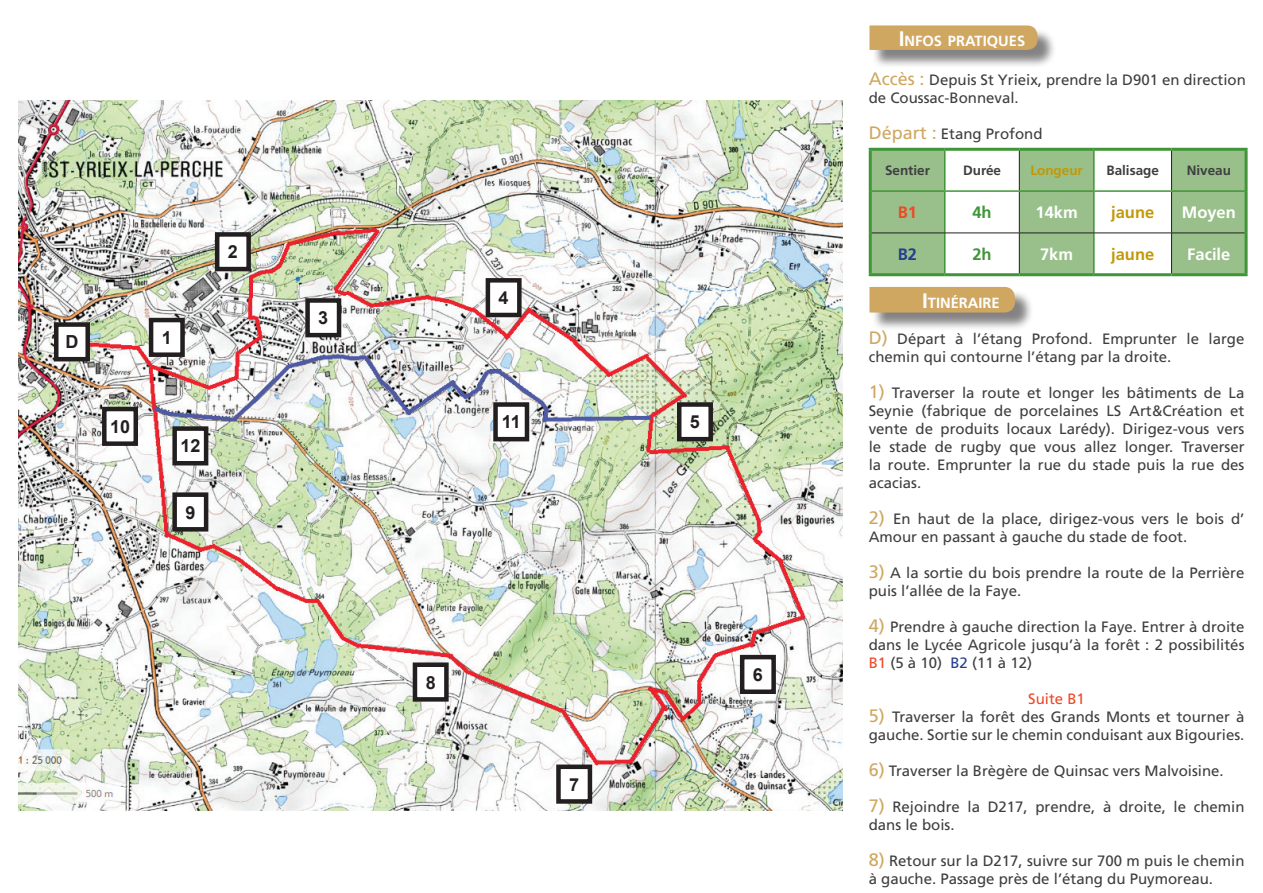
<style>
.page{position:relative;width:1263px;height:893px;background:#fff}
.page>*{position:absolute;margin:0;border:0;box-sizing:border-box;transform-origin:0 0}
.t1{font:700 18px "Arial";color:#231f20}
.t2{font:700 16.5px "Frutiger LT Com";color:#fff}
.t3{font:700 16.5px "Frutiger LT Com";color:#c29807}
.t4{font:700 16.5px "Frutiger LT Com";color:#3f9537}
.t5{font:700 16.5px "Frutiger LT Com";color:#ef4826}
.t6{font:700 16.5px "Frutiger LT Com";color:#253f8e}
.t7{font:15px/18px "Frutiger LT Com";color:#3e3e3f}
.t8{font:15px "Frutiger LT Com";color:#ef4826}
.t9{font:700 14.7px "Frutiger LT Com";color:#fff}
.t10{font:700 13.5px "Frutiger LT Com";color:#3e3e3f}
.t11{font:700 13.5px "Frutiger LT Com";color:#c29807}
.s1{font-size:21px}
.s2{font-size:18px;color:#cfa761}
.s3{color:#ef4826}
.s4{color:#253f8e}
</style>
<div class="page">
<img style="left:19px;top:101px;width:824px;height:709px">
<svg style="left:872px;top:151px;width:372px;height:122px;fill:#99c08b"></svg>
<hr style="left:869px;top:148px;width:76px;height:3px;background:#3f9537">
<hr style="left:869px;top:151px;width:3px;height:40px;background:#3f9537">
<hr style="left:945px;top:148px;width:74px;height:3px;background:#3f9537">
<hr style="left:1019px;top:148px;width:75px;height:3px;background:#3f9537">
<hr style="left:1094px;top:148px;width:77px;height:3px;background:#3f9537">
<hr style="left:1171px;top:148px;width:76px;height:3px;background:#3f9537">
<hr style="left:1244px;top:151px;width:3px;height:40px;background:#3f9537">
<hr style="left:869px;top:191px;width:3px;height:42px;background:#3f9537">
<hr style="left:1244px;top:191px;width:3px;height:42px;background:#3f9537">
<hr style="left:869px;top:233px;width:3px;height:40px;background:#3f9537">
<hr style="left:1244px;top:233px;width:3px;height:40px;background:#3f9537">
<hr style="left:869px;top:273px;width:76px;height:3px;background:#3f9537">
<hr style="left:945px;top:273px;width:74px;height:3px;background:#3f9537">
<hr style="left:1019px;top:273px;width:75px;height:3px;background:#3f9537">
<hr style="left:1094px;top:273px;width:77px;height:3px;background:#3f9537">
<hr style="left:1171px;top:273px;width:76px;height:3px;background:#3f9537">
<hr style="left:944px;top:151px;width:1px;height:39px;background:#3f9537">
<hr style="left:1093px;top:151px;width:1px;height:39px;background:#3f9537">
<hr style="left:872px;top:190px;width:73px;height:2px;background:#3f9537">
<hr style="left:945px;top:190px;width:74px;height:2px;background:#3f9537">
<hr style="left:944px;top:192px;width:1px;height:41px;background:#3f9537">
<hr style="left:1019px;top:190px;width:75px;height:2px;background:#3f9537">
<hr style="left:1094px;top:190px;width:77px;height:2px;background:#3f9537">
<hr style="left:1093px;top:192px;width:1px;height:41px;background:#3f9537">
<hr style="left:1171px;top:190px;width:73px;height:2px;background:#3f9537">
<hr style="left:944px;top:233px;width:1px;height:40px;background:#3f9537">
<hr style="left:1093px;top:233px;width:1px;height:40px;background:#3f9537">
<hr style="left:1019px;top:151px;width:1px;height:39px;background:#231f20">
<hr style="left:1171px;top:151px;width:1px;height:39px;background:#231f20">
<hr style="left:1019px;top:192px;width:1px;height:41px;background:#231f20">
<hr style="left:1171px;top:192px;width:1px;height:41px;background:#231f20">
<hr style="left:872px;top:233px;width:73px;height:1px;background:#231f20">
<hr style="left:945px;top:233px;width:74px;height:1px;background:#231f20">
<hr style="left:1019px;top:233px;width:75px;height:1px;background:#231f20">
<hr style="left:1019px;top:233px;width:1px;height:40px;background:#231f20">
<hr style="left:1094px;top:233px;width:77px;height:1px;background:#231f20">
<hr style="left:1171px;top:233px;width:73px;height:1px;background:#231f20">
<hr style="left:1171px;top:233px;width:1px;height:40px;background:#231f20">
<div style="left:871px;top:289px;width:162px;height:42px;background:#231f20;opacity:.56"></div>
<div style="left:869px;top:287px;width:146px;height:26px;background:#cfa761"></div>
<div style="left:871px;top:28px;width:185px;height:41px;background:#231f20;opacity:.56"></div>
<div style="left:869px;top:25px;width:168px;height:25px;background:#cfa761"></div>
<div style="left:56px;top:325px;width:32px;height:34px;background:#fff"></div>
<div style="left:54px;top:322px;width:36px;height:39px;border:4px solid #231f20"></div>
<div style="left:151px;top:320px;width:32px;height:35px;background:#fff"></div>
<div style="left:149px;top:318px;width:36px;height:39px;border:4px solid #231f20"></div>
<div style="left:217px;top:234px;width:32px;height:35px;background:#fff"></div>
<div style="left:215px;top:232px;width:36px;height:39px;border:4px solid #231f20"></div>
<div style="left:308px;top:300px;width:31px;height:35px;background:#fff"></div>
<div style="left:305px;top:298px;width:36px;height:39px;border:4px solid #231f20"></div>
<div style="left:488px;top:280px;width:31px;height:35px;background:#fff"></div>
<div style="left:486px;top:278px;width:36px;height:39px;border:4px solid #231f20"></div>
<div style="left:679px;top:404px;width:32px;height:35px;background:#fff"></div>
<div style="left:677px;top:402px;width:36px;height:39px;border:4px solid #231f20"></div>
<div style="left:742px;top:657px;width:32px;height:35px;background:#fff"></div>
<div style="left:740px;top:655px;width:36px;height:39px;border:4px solid #231f20"></div>
<div style="left:558px;top:767px;width:32px;height:34px;background:#fff"></div>
<div style="left:556px;top:764px;width:36px;height:40px;border:4px solid #231f20"></div>
<div style="left:415px;top:665px;width:31px;height:34px;background:#fff"></div>
<div style="left:413px;top:662px;width:36px;height:40px;border:4px solid #231f20"></div>
<div style="left:175px;top:495px;width:31px;height:34px;background:#fff"></div>
<div style="left:172px;top:492px;width:36px;height:40px;border:4px solid #231f20"></div>
<div style="left:104px;top:409px;width:32px;height:35px;background:#fff"></div>
<div style="left:102px;top:407px;width:36px;height:39px;border:4px solid #231f20"></div>
<div style="left:495px;top:404px;width:32px;height:35px;background:#fff"></div>
<div style="left:493px;top:402px;width:36px;height:39px;border:4px solid #231f20"></div>
<div style="left:175px;top:429px;width:31px;height:34px;background:#fff"></div>
<div style="left:172px;top:426px;width:36px;height:39px;border:4px solid #231f20"></div>
<p class="t1" style="left:65px;top:330px;width:14px">D</p>
<p class="t1" style="left:162px;top:326px;width:12px">1</p>
<p class="t1" style="left:228px;top:240px;width:12px">2</p>
<p class="t1" style="left:318px;top:306px;width:12px">3</p>
<p class="t1" style="left:499px;top:286px;width:12px">4</p>
<p class="t1" style="left:110px;top:415px;width:22px">10</p>
<p class="t1" style="left:502px;top:410px;width:21px">11</p>
<p class="t1" style="left:180px;top:434px;width:22px">12</p>
<p class="t1" style="left:185px;top:500px;width:12px">9</p>
<p class="t1" style="left:426px;top:670px;width:12px">8</p>
<p class="t1" style="left:569px;top:772px;width:12px">7</p>
<p class="t1" style="left:690px;top:410px;width:12px">5</p>
<p class="t1" style="left:753px;top:663px;width:12px">6</p>
<p class="t9" style="left:899px;top:32px;width:128px"><span class="s1">I</span>NFOS PRATIQUES</p>
<p class="t7" style="left:869px;top:70px;width:379px"><span class="s2">Accès :</span> Depuis St Yrieix, prendre la D901 en direction de Coussac-Bonneval.</p>
<p class="t7" style="left:869px;top:124px;width:175px"><span class="s2">Départ :</span> Etang Profond</p>
<p class="t10" style="left:885px;top:163px;width:47px">Sentier</p>
<p class="t10" style="left:963px;top:163px;width:40px">Durée</p>
<p class="t11" style="left:1030px;top:163px;width:54px">Longeur</p>
<p class="t10" style="left:1106px;top:163px;width:54px">Balisage</p>
<p class="t10" style="left:1187px;top:163px;width:46px">Niveau</p>
<p class="t5" style="left:898px;top:203px;width:21px">B1</p>
<p class="t4" style="left:972px;top:203px;width:21px">4h</p>
<p class="t2" style="left:1035px;top:203px;width:44px">14km</p>
<p class="t3" style="left:1111px;top:203px;width:45px">jaune</p>
<p class="t2" style="left:1182px;top:203px;width:56px">Moyen</p>
<p class="t6" style="left:898px;top:245px;width:21px">B2</p>
<p class="t4" style="left:972px;top:245px;width:21px">2h</p>
<p class="t2" style="left:1040px;top:245px;width:35px">7km</p>
<p class="t3" style="left:1111px;top:245px;width:45px">jaune</p>
<p class="t2" style="left:1187px;top:245px;width:45px">Facile</p>
<p class="t9" style="left:922px;top:294px;width:79px"><span class="s1">I</span>TINÉRAIRE</p>
<p class="t7" style="left:869px;top:330px;width:377px"><span class="s2">D)</span> Départ à l’étang Profond. Emprunter le large chemin qui contourne l’étang par la droite.</p>
<p class="t7" style="left:869px;top:384px;width:377px;text-align:justify"><span class="s2">1)</span> Traverser la route et longer les bâtiments de La Seynie (fabrique de porcelaines LS Art&amp;Création et vente de produits locaux Larédy). Dirigez-vous vers le stade de rugby que vous allez longer. Traverser la route. Emprunter la rue du stade puis la rue des acacias.</p>
<p class="t7" style="left:869px;top:510px;width:377px"><span class="s2">2)</span> En haut de la place, dirigez-vous vers le bois d’<br>Amour en passant à gauche du stade de foot.</p>
<p class="t7" style="left:869px;top:564px;width:377px"><span class="s2">3)</span> A la sortie du bois prendre la route de la Perrière puis l’allée de la Faye.</p>
<p class="t7" style="left:869px;top:618px;width:377px;text-align:justify"><span class="s2">4)</span> Prendre à gauche direction la Faye. Entrer à droite dans le Lycée Agricole jusqu’à la forêt : 2 possibilités <span class="s3">B1</span> (5 à 10) <span class="s4">B2</span> (11 à 12)</p>
<p class="t8" style="left:1028px;top:690px;width:58px">Suite B1</p>
<p class="t7" style="left:869px;top:708px;width:377px"><span class="s2">5)</span> Traverser la forêt des Grands Monts et tourner à gauche. Sortie sur le chemin conduisant aux Bigouries.</p>
<p class="t7" style="left:869px;top:762px;width:357px"><span class="s2">6)</span> Traverser la Brègère de Quinsac vers Malvoisine.</p>
<p class="t7" style="left:869px;top:798px;width:377px"><span class="s2">7)</span> Rejoindre la D217, prendre, à droite, le chemin dans le bois.</p>
<p class="t7" style="left:869px;top:852px;width:377px"><span class="s2">8)</span> Retour sur la D217, suivre sur 700 m puis le chemin à gauche. Passage près de l’étang du Puymoreau.</p>
</div>
